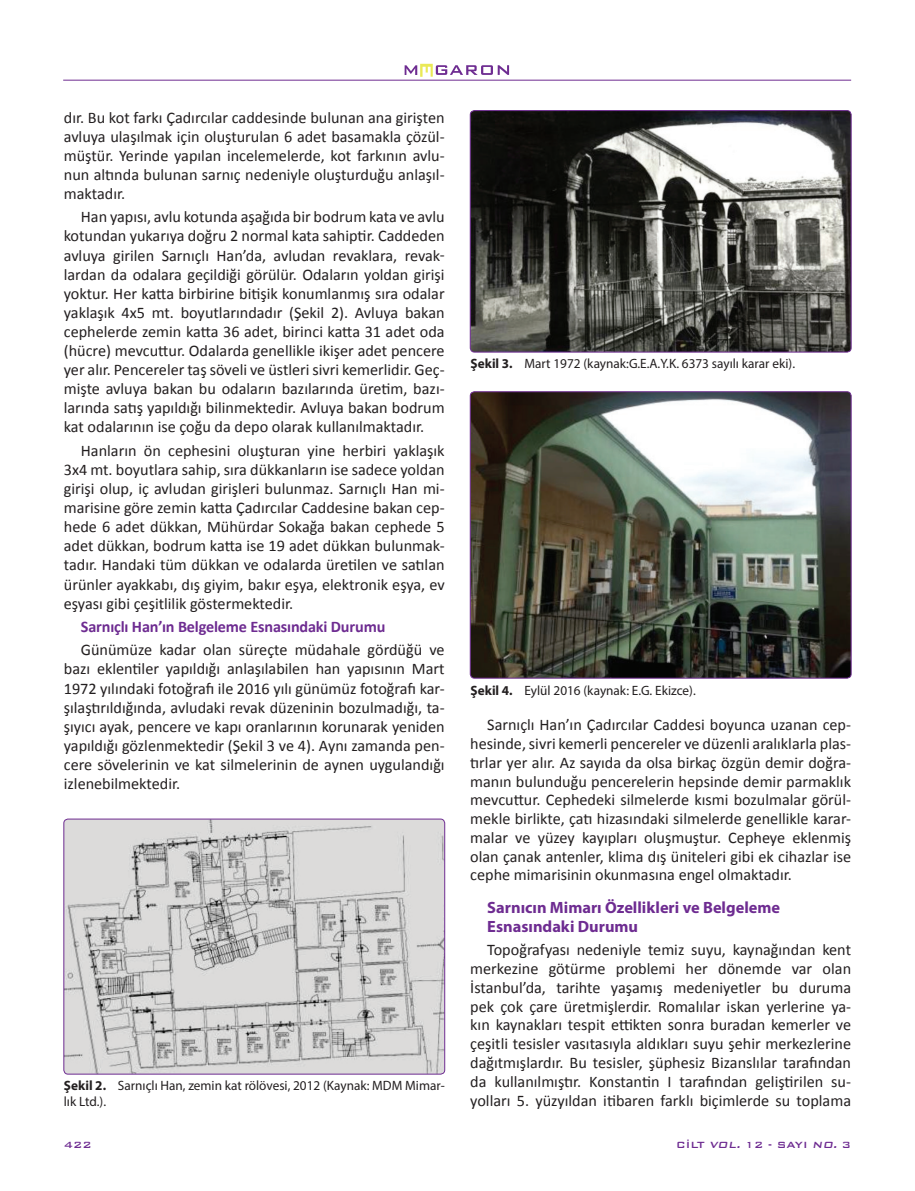
<style>
.page{position:relative;width:915px;height:1191px;background:#fff}
.page>*{position:absolute;margin:0;border:0;box-sizing:border-box;transform-origin:0 0}
.t1{font:700 16.35px/19.6px "Myriad Pro";color:#6e2c91}
.t2{font:16.2px/19px "Calibri";color:#231f20;text-align:justify}
.t3{font:700 16.2px "Calibri";letter-spacing:-.01em;color:#6e2c91}
.t4{font:13.5px/15px "Myriad Pro";color:#231f20}
.t5{font:500 12px "Bank Gothic BT";color:#6e2c91}
.s1{font-weight:700}
.s2{font-style:italic}
</style>
<div class="page">
<img style="left:64px;top:819px;width:380px;height:255px">
<div style="left:64px;top:819px;width:381px;height:255px;border:1px solid #6e2c91;border-radius:4px"></div>
<img style="left:470px;top:111px;width:380px;height:241px">
<div style="left:470px;top:110px;width:381px;height:242px;border:1px solid #6e2c91;border-radius:4px"></div>
<img style="left:470px;top:393px;width:380px;height:285px">
<div style="left:470px;top:391px;width:381px;height:287px;border:1px solid #6e2c91;border-radius:4px"></div>
<svg style="left:404px;top:64px;width:105px;height:13px"></svg>
<hr style="left:63px;top:80px;width:787px;height:1px;background:#6e2c91">
<p class="t2" style="left:64px;top:107px;width:382px">dır. Bu kot farkı Çadırcılar caddesinde bulunan ana girişten avluya ulaşılmak için oluşturulan 6 adet basamakla çözül&shy;müştür. Yerinde yapılan incelemelerde, kot farkının avlu&shy;nun altında bulunan sarnıç nedeniyle oluşturduğu anlaşıl&shy;maktadır.</p>
<p class="t2" style="left:64px;top:207px;width:382px;text-indent:17px">Han yapısı, avlu kotunda aşağıda bir bodrum kata ve avlu kotundan yukarıya doğru 2 normal kata sahiptir. Caddeden avluya girilen Sarnıçlı Han’da, avludan revaklara, revak&shy;lardan da odalara geçildiği görülür. Odaların yoldan girişi yoktur. Her katta birbirine bitişik konumlanmış sıra odalar yaklaşık 4x5 mt. boyutlarındadır (Şekil 2). Avluya bakan cephelerde zemin katta 36 adet, birinci katta 31 adet oda (hücre) mevcuttur. Odalarda genellikle ikişer adet pencere yer alır. Pencereler taş söveli ve üstleri sivri kemerlidir. Geç&shy;mişte avluya bakan bu odaların bazılarında üretim, bazı&shy;larında satış yapıldığı bilinmektedir. Avluya bakan bodrum kat odalarının ise çoğu da depo olarak kullanılmaktadır.</p>
<p class="t2" style="left:64px;top:440px;width:382px;text-indent:17px">Hanların ön cephesini oluşturan yine herbiri yaklaşık 3x4 mt. boyutlara sahip, sıra dükkanların ise sadece yoldan girişi olup, iç avludan girişleri bulunmaz. Sarnıçlı Han mi&shy;marisine göre zemin katta Çadırcılar Caddesine bakan cep&shy;hede 6 adet dükkan, Mühürdar Sokağa bakan cephede 5 adet dükkan, bodrum katta ise 19 adet dükkan bulunmak&shy;tadır. Handaki tüm dükkan ve odalarda üretilen ve satılan ürünler ayakkabı, dış giyim, bakır eşya, elektronik eşya, ev eşyası gibi çeşitlilik göstermektedir.</p>
<p class="t3" style="left:81px;top:616px;width:306px">Sarnıçlı Han’ın Belgeleme Esnasındaki Durumu</p>
<p class="t2" style="left:64px;top:639px;width:382px;text-indent:17px">Günümüze kadar olan süreçte müdahale gördüğü ve bazı eklentiler yapıldığı anlaşılabilen han yapısının Mart 1972 yılındaki fotoğrafı ile 2016 yılı günümüz fotoğrafı kar&shy;şılaştırıldığında, avludaki revak düzeninin bozulmadığı, ta&shy;şıyıcı ayak, pencere ve kapı oranlarının korunarak yeniden yapıldığı gözlenmektedir (Şekil 3 ve 4). Aynı zamanda pen&shy;cere sövelerinin ve kat silmelerinin de aynen uygulandığı izlenebilmektedir.</p>
<p class="t4" style="left:64px;top:1078px;width:382px"><span class="s1">Şekil 2.</span> Sarnıçlı Han, zemin kat rölövesi, 2012 (Kaynak: MDM Mimar&shy;lık Ltd.).</p>
<p class="t4" style="left:470px;top:356px;width:326px"><span class="s1">Şekil 3.</span> Mart 1972 (kaynak:G.E.A.Y.K. 6373 sayılı karar eki).</p>
<p class="t4" style="left:470px;top:682px;width:227px"><span class="s1">Şekil 4.</span> Eylül 2016 (kaynak: E.G. Ekizce).</p>
<p class="t2" style="left:470px;top:715px;width:382px;text-indent:17px">Sarnıçlı Han’ın Çadırcılar Caddesi boyunca uzanan cep&shy;hesinde, sivri kemerli pencereler ve düzenli aralıklarla plas&shy;tırlar yer alır. Az sayıda da olsa birkaç özgün demir doğra&shy;manın bulunduğu pencerelerin hepsinde demir parmaklık mevcuttur. Cephedeki silmelerde kısmi bozulmalar görül&shy;mekle birlikte, çatı hizasındaki silmelerde genellikle karar&shy;malar ve yüzey kayıpları oluşmuştur. Cepheye eklenmiş olan çanak antenler, klima dış üniteleri gibi ek cihazlar ise cephe mimarisinin okunmasına engel olmaktadır.</p>
<p class="t1" style="left:487px;top:897px;width:294px">Sarnıcın Mimarı Özellikleri ve Belgeleme<br>Esnasındaki Durumu</p>
<p class="t2" style="left:470px;top:940px;width:382px;text-indent:17px">Topoğrafyası nedeniyle temiz suyu, kaynağından kent merkezine götürme problemi her dönemde var olan İstanbul’da, tarihte yaşamış medeniyetler bu duruma pek çok çare üretmişlerdir. Romalılar iskan yerlerine ya&shy;kın kaynakları tespit ettikten sonra buradan kemerler ve çeşitli tesisler vasıtasıyla aldıkları suyu şehir merkezlerine dağıtmışlardır. Bu tesisler, şüphesiz Bizanslılar tarafından da kullanılmıştır. Konstantin I tarafından geliştirilen su&shy;yolları 5. yüzyıldan itibaren farklı biçimlerde su toplama</p>
<p class="t5" style="left:64px;top:1138px;width:29px">422</p>
<p class="t5" style="left:676px;top:1138px;width:176px">CİLT <span class="s2">VOL.</span> 12 - SAYI <span class="s2">NO.</span> 3</p>
</div>
